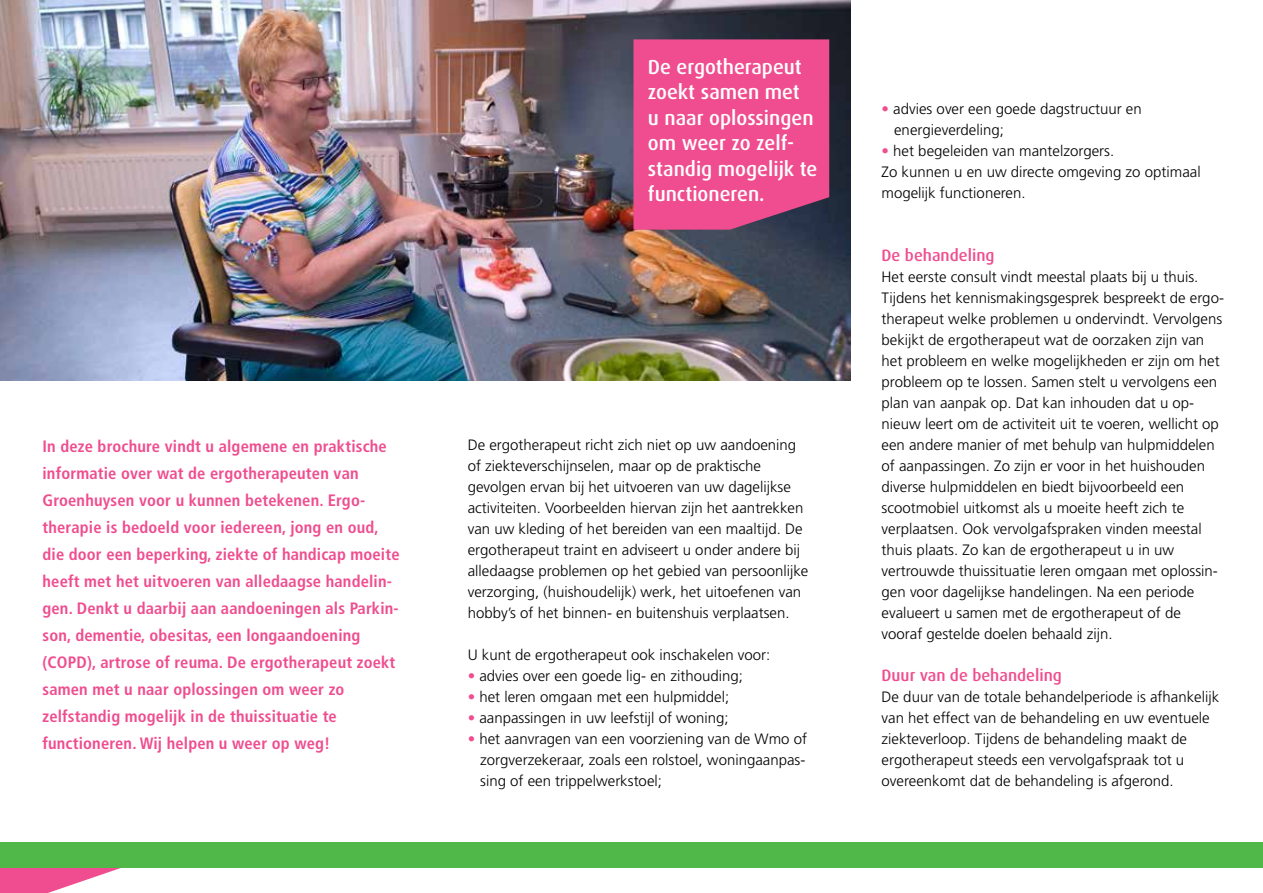
<style>
.page{position:relative;width:1263px;height:893px;background:#fff}
.page>*{position:absolute;margin:0;border:0;box-sizing:border-box;transform-origin:0 0}
.t1{font:500 20.25px/25.5px "Dax";color:#fff}
.t2{font:700 condensed 16.5px/27px "Frutiger LT Std";letter-spacing:.01em;color:#ef4d8f}
.t3{font:500 16.5px "Dax";color:#ef4d8f}
.t4{font:300 15px/21px "Frutiger LT Std";color:#000}
.s1{color:#ef4d8f}
</style>
<div class="page">
<img style="left:0;top:0;width:850px;height:381px">
<div style="left:633px;top:39px;width:196px;height:191px;background:#ef4d8f"></div>
<svg style="left:0;top:867px;width:122px;height:26px"></svg>
<div style="left:0;top:842px;width:1263px;height:25px;background:#50b848"></div>
<h1 class="t1" style="left:648px;top:54px;width:171px">De ergotherapeut zoekt samen met<br>u naar oplossingen om weer zo zelf&shy;standig mogelijk te functioneren.</h1>
<p class="t2" style="left:43px;top:433px;width:359px">In deze brochure vindt u algemene en praktische informatie over wat de ergotherapeuten van Groenhuysen voor u kunnen betekenen. Ergo&shy;therapie is bedoeld voor iedereen, jong en oud, die door een beperking, ziekte of handicap moeite heeft met het uitvoeren van alledaagse handelin&shy;gen. Denkt u daarbij aan aandoeningen als Parkin&shy;son, dementie, obesitas, een longaandoening (COPD), artrose of reuma. De ergotherapeut zoekt samen met u naar oplossingen om weer zo zelfstandig mogelijk in de thuissituatie te functioneren. Wij helpen u weer op weg!</p>
<p class="t4" style="left:468px;top:434px;width:342px">De ergotherapeut richt zich niet op uw aandoening of ziekteverschijnselen, maar op de praktische gevolgen ervan bij het uitvoeren van uw dagelijkse activiteiten. Voorbeelden hiervan zijn het aantrekken van uw kleding of het bereiden van een maaltijd. De ergotherapeut traint en adviseert u onder andere bij alledaagse problemen op het gebied van persoonlijke verzorging, (huishoudelijk) werk, het uitoefenen van hobby’s of het binnen- en buitenshuis verplaatsen.</p>
<p class="t4" style="left:468px;top:644px;width:304px">U kunt de ergotherapeut ook inschakelen voor:</p>
<p class="t4" style="left:468px;top:665px;width:277px"><span class="s1">•</span> advies over een goede lig- en zithouding;</p>
<p class="t4" style="left:468px;top:686px;width:263px"><span class="s1">•</span> het leren omgaan met een hulpmiddel;</p>
<p class="t4" style="left:468px;top:707px;width:262px"><span class="s1">•</span> aanpassingen in uw leefstijl of woning;</p>
<p class="t4" style="left:480px;top:728px;width:328px;text-align:justify;text-indent:-13px"><span class="s1">•</span> het aanvragen van een voorziening van de Wmo of zorgverzekeraar, zoals een rolstoel, woningaanpas&shy;sing of een trippelwerkstoel;</p>
<p class="t4" style="left:894px;top:98px;width:249px;text-indent:-13px"><span class="s1">•</span> advies over een goede dagstructuur en energieverdeling;</p>
<p class="t4" style="left:882px;top:140px;width:320px"><span class="s1">•</span> het begeleiden van mantelzorgers.<br>Zo kunnen u en uw directe omgeving zo optimaal mogelijk functioneren.</p>
<p class="t3" style="left:882px;top:246px;width:114px">De behandeling</p>
<p class="t4" style="left:882px;top:266px;width:344px">Het eerste consult vindt meestal plaats bij u thuis.<br>Tijdens het kennismakingsgesprek bespreekt de ergo&shy;therapeut welke problemen u ondervindt. Vervolgens bekijkt de ergotherapeut wat de oorzaken zijn van het probleem en welke mogelijkheden er zijn om het probleem op te lossen. Samen stelt u vervolgens een plan van aanpak op. Dat kan inhouden dat u op&shy;nieuw leert om de activiteit uit te voeren, wellicht op een andere manier of met behulp van hulpmiddelen of aanpassingen. Zo zijn er voor in het huishouden diverse hulpmiddelen en biedt bijvoorbeeld een scootmobiel uitkomst als u moeite heeft zich te verplaatsen. Ook vervolgafspraken vinden meestal thuis plaats. Zo kan de ergotherapeut u in uw vertrouwde thuissituatie leren omgaan met oplossin&shy;gen voor dagelijkse handelingen. Na een periode evalueert u samen met de ergotherapeut of de vooraf gestelde doelen behaald zijn.</p>
<p class="t3" style="left:882px;top:666px;width:182px">Duur van de behandeling</p>
<p class="t4" style="left:882px;top:686px;width:339px">De duur van de totale behandelperiode is afhankelijk van het effect van de behandeling en uw eventuele ziekteverloop. Tijdens de behandeling maakt de ergotherapeut steeds een vervolgafspraak tot u overeenkomt dat de behandeling is afgerond.</p>
</div>
